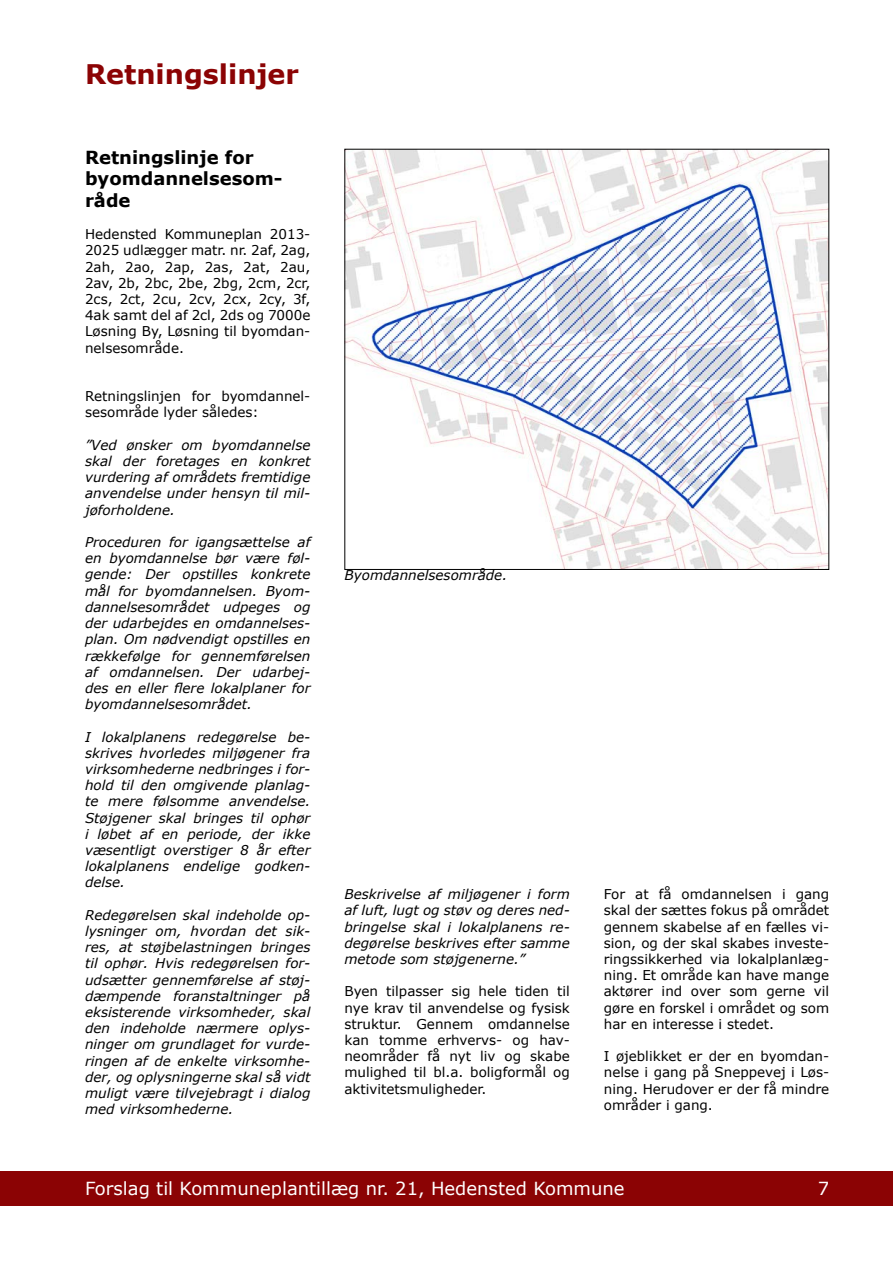
<style>
.page{position:relative;width:893px;height:1263px;background:#fff}
.page>*{position:absolute;margin:0;border:0;box-sizing:border-box;transform-origin:0 0}
.t1{font:700 27px "Verdana";color:#8b0304}
.t2{font:18px "Verdana";color:#fff}
.t3{font:700 18px/21.6px "Verdana";color:#000}
.t4{font:italic 13.5px/16.2px "Verdana";color:#000;text-align:justify}
.t5{font:13.5px/16.2px "Verdana";color:#000;text-align:justify}
</style>
<div class="page">
<div style="left:0;top:1171px;width:893px;height:34px;background:#8b0304"></div>
<img style="left:346px;top:151px;width:481px;height:417px">
<h1 class="t1" style="left:85px;top:55px;width:215px">Retningslinjer</h1>
<h2 class="t3" style="left:85px;top:146px;width:199px">Retningslinje for byomdannelsesom&shy;råde</h2>
<p class="t5" style="left:85px;top:226px;width:227px">Hedensted Kommuneplan 2013- 2025 udlægger matr. nr. 2af, 2ag, 2ah, 2ao, 2ap, 2as, 2at, 2au, 2av, 2b, 2bc, 2be, 2bg, 2cm, 2cr, 2cs, 2ct, 2cu, 2cv, 2cx, 2cy, 3f, 4ak samt del af 2cl, 2ds og 7000e Løsning By, Løsning til byomdan&shy;nelsesområde.</p>
<p class="t5" style="left:85px;top:388px;width:227px">Retningslinjen for byomdannel&shy;sesområde lyder således:</p>
<p class="t4" style="left:85px;top:437px;width:227px">”Ved ønsker om byomdannelse skal der foretages en konkret vurdering af områdets fremtidige anvendelse under hensyn til mil&shy;jøforholdene.</p>
<p class="t4" style="left:85px;top:534px;width:227px">Proceduren for igangsættelse af en byomdannelse bør være føl&shy;gende: Der opstilles konkrete mål for byomdannelsen. Byom&shy;dannelsesområdet udpeges og der udarbejdes en omdannelses&shy;plan. Om nødvendigt opstilles en rækkefølge for gennemførelsen af omdannelsen. Der udarbej&shy;des en eller flere lokalplaner for byomdannelsesområdet.</p>
<p class="t4" style="left:85px;top:728px;width:227px">I lokalplanens redegørelse be&shy;skrives hvorledes miljøgener fra virksomhederne nedbringes i for&shy;hold til den omgivende planlag&shy;te mere følsomme anvendelse.<br>Støjgener skal bringes til ophør i løbet af en periode, der ikke væsentligt overstiger 8 år efter lokalplanens endelige godken&shy;delse.</p>
<p class="t4" style="left:85px;top:906px;width:227px">Redegørelsen skal indeholde op&shy;lysninger om, hvordan det sik&shy;res, at støjbelastningen bringes til ophør. Hvis redegørelsen for&shy;udsætter gennemførelse af støj&shy;dæmpende foranstaltninger på eksisterende virksomheder, skal den indeholde nærmere oplys&shy;ninger om grundlaget for vurde&shy;ringen af de enkelte virksomhe&shy;der, og oplysningerne skal så vidt muligt være tilvejebragt i dialog med virksomhederne.</p>
<p class="t4" style="left:345px;top:567px;width:164px">Byomdannelsesområde.</p>
<p class="t4" style="left:344px;top:886px;width:227px">Beskrivelse af miljøgener i form af luft, lugt og støv og deres ned&shy;bringelse skal i lokalplanens re&shy;degørelse beskrives efter samme metode som støjgenerne.”</p>
<p class="t5" style="left:344px;top:983px;width:227px">Byen tilpasser sig hele tiden til nye krav til anvendelse og fysisk struktur. Gennem omdannelse kan tomme erhvervs- og hav&shy;neområder få nyt liv og skabe mulighed til bl.a. boligformål og aktivitetsmuligheder.</p>
<p class="t5" style="left:604px;top:886px;width:227px">For at få omdannelsen i gang skal der sættes fokus på området gennem skabelse af en fælles vi&shy;sion, og der skal skabes investe&shy;ringssikkerhed via lokalplanlæg&shy;ning. Et område kan have mange aktører ind over som gerne vil gøre en forskel i området og som har en interesse i stedet.</p>
<p class="t5" style="left:604px;top:1048px;width:227px">I øjeblikket er der en byomdan&shy;nelse i gang på Sneppevej i Løs&shy;ning. Herudover er der få mindre områder i gang.</p>
<h2 class="t2" style="left:85px;top:1176px;width:541px">Forslag til Kommuneplantillæg nr. 21, Hedensted Kommune</h2>
<h2 class="t2" style="left:818px;top:1176px;width:13px">7</h2>
</div>
